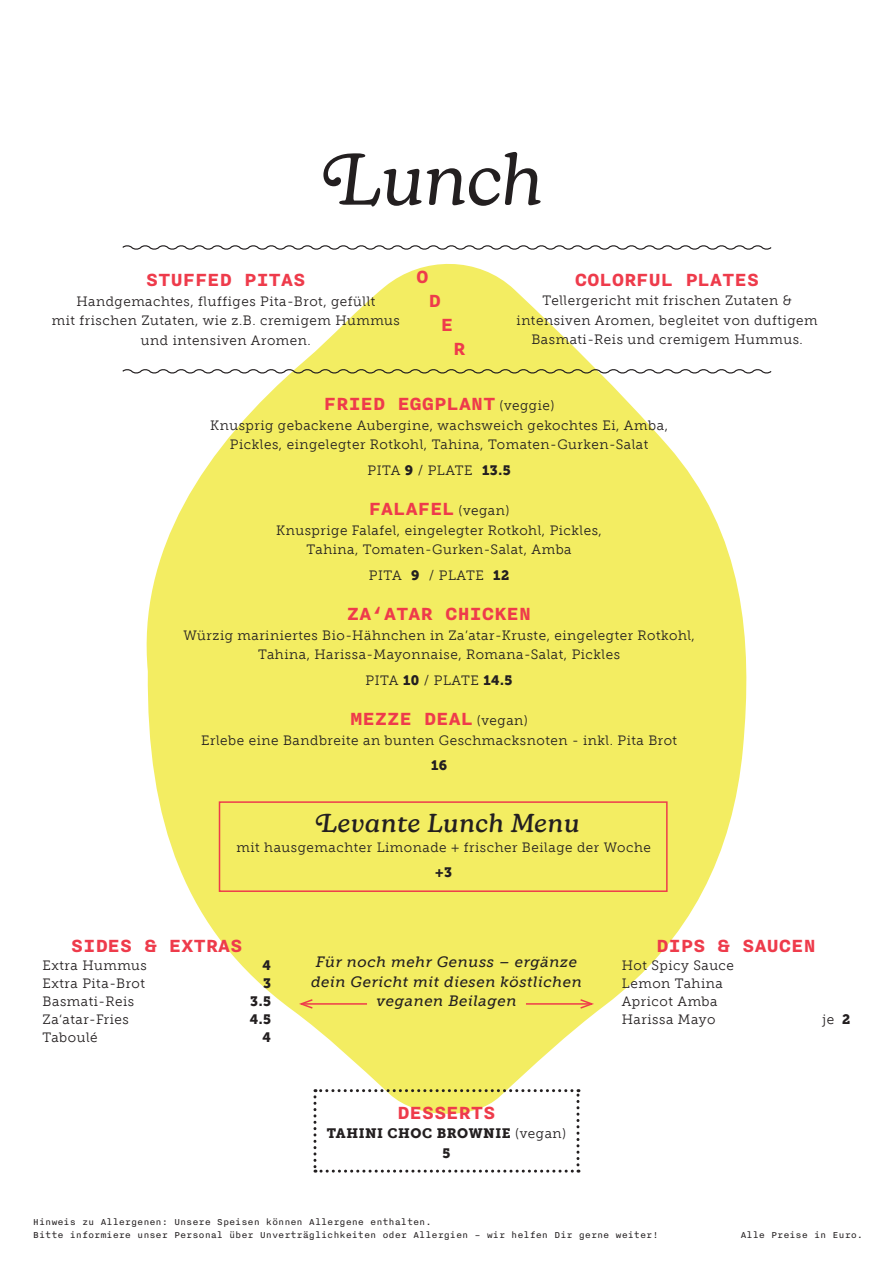
<style>
.page{position:relative;width:893px;height:1263px;background:#fff}
.page>*{position:absolute;margin:0;border:0;box-sizing:border-box;transform-origin:0 0}
.t1{font:italic 72px "New Kansas";color:#231f20}
.t2{font:italic 500 25.5px "New Kansas";letter-spacing:.03em;color:#231f20}
.t3{font:700 21px "Nitti";letter-spacing:-.015em;color:#ee3b4b}
.t4{font:italic 15px/19.5px "Museo Slab 500";letter-spacing:.04em;color:#231f20;text-align:center}
.t5{font:13.5px/19.5px "Museo Slab 300";letter-spacing:.04em;color:#231f20;text-align:center}
.t6{font:13.5px/19.5px "Museo Slab 900";letter-spacing:.04em;color:#231f20;text-align:center}
.t7{font:10.5px/13.5px "Nitti";letter-spacing:-.015em;color:#231f20}
.s1{font-family:"New Kansas Swash"}
.s2{font-family:"Museo Slab 300";font-weight:400;font-size:13.5px;color:#231f20}
.s3{font-family:"Museo Slab 900"}
.s4{font-family:"Museo Slab 300"}
</style>
<div class="page">
<svg style="left:146px;top:263px;width:601px;height:857px;fill:#f3ed62"></svg>
<div style="left:219px;top:801px;width:449px;height:91px;border:2px solid #ee3b4b"></div>
<svg style="left:313px;top:1089px;width:266px;height:83px"></svg>
<svg style="left:122px;top:367px;width:650px;height:8px"></svg>
<svg style="left:122px;top:245px;width:650px;height:5px"></svg>
<hr style="left:526px;top:1003px;width:66px;height:2px;background:#ee3b4b">
<svg style="left:579px;top:998px;width:17px;height:12px"></svg>
<hr style="left:301px;top:1003px;width:66px;height:2px;background:#ee3b4b">
<svg style="left:297px;top:998px;width:17px;height:12px"></svg>
<h1 class="t1" style="left:321px;top:138px;width:224px"><span class="s1">L</span>unch</h1>
<h3 class="t3" style="left:146px;top:265px;width:161px">STUFFED PITAS</h3>
<p class="t5" style="left:52px;top:291px;width:350px">Handgemachtes, fluffiges Pita-Brot, gefüllt<br>mit frischen Zutaten, wie z.B. cremigem Hummus und intensiven Aromen.</p>
<h3 class="t3" style="left:416px;top:262px;width:14px">O</h3>
<h3 class="t3" style="left:429px;top:286px;width:14px">D</h3>
<h3 class="t3" style="left:441px;top:310px;width:14px">E</h3>
<h3 class="t3" style="left:453px;top:334px;width:14px">R</h3>
<h3 class="t3" style="left:575px;top:265px;width:186px">COLORFUL PLATES</h3>
<p class="t5" style="left:517px;top:291px;width:303px">Tellergericht mit frischen Zutaten &amp; intensiven Aromen, begleitet von duftigem<br>Basmati-Reis und cremigem Hummus.</p>
<h3 class="t3" style="left:324px;top:389px;width:232px">FRIED EGGPLANT <span class="s2">(veggie)</span></h3>
<p class="t5" style="left:210px;top:415px;width:459px">Knusprig gebackene Aubergine, wachsweich gekochtes Ei, Amba,<br>Pickles, eingelegter Rotkohl, Tahina, Tomaten-Gurken-Salat</p>
<p class="t5" style="left:367px;top:460px;width:145px">PITA <span class="s3">9</span> / PLATE <span class="s3">13.5</span></p>
<h3 class="t3" style="left:369px;top:494px;width:142px">FALAFEL <span class="s2">(vegan)</span></h3>
<p class="t5" style="left:276px;top:520px;width:327px">Knusprige Falafel, eingelegter Rotkohl, Pickles,<br>Tahina, Tomaten-Gurken-Salat, Amba</p>
<p class="t5" style="left:369px;top:565px;width:142px">PITA <span class="s3">9</span> / PLATE <span class="s3">12</span></p>
<h3 class="t3" style="left:347px;top:599px;width:186px">ZA‘ATAR CHICKEN</h3>
<p class="t5" style="left:183px;top:625px;width:513px">Würzig mariniertes Bio-Hähnchen in Za’atar-Kruste, eingelegter Rotkohl,<br>Tahina, Harissa-Mayonnaise, Romana-Salat, Pickles</p>
<p class="t5" style="left:366px;top:670px;width:148px">PITA <span class="s3">10</span> / PLATE <span class="s3">14.5</span></p>
<h3 class="t3" style="left:350px;top:704px;width:179px">MEZZE DEAL <span class="s2">(vegan)</span></h3>
<p class="t5" style="left:201px;top:730px;width:478px">Erlebe eine Bandbreite an bunten Geschmacksnoten - inkl. Pita Brot</p>
<p class="t6" style="left:431px;top:756px;width:18px">16</p>
<h2 class="t2" style="left:315px;top:808px;width:266px"><span class="s1">L</span>evante Lunch Menu</h2>
<p class="t5" style="left:237px;top:837px;width:416px">mit hausgemachter Limonade + frischer Beilage der Woche</p>
<p class="t6" style="left:435px;top:863px;width:19px">+3</p>
<h3 class="t3" style="left:71px;top:932px;width:174px">SIDES &amp; EXTRAS</h3>
<p class="t5" style="left:43px;top:956px;width:106px">Extra Hummus</p>
<p class="t6" style="left:263px;top:956px;width:10px">4</p>
<p class="t5" style="left:43px;top:974px;width:104px">Extra Pita-Brot</p>
<p class="t6" style="left:263px;top:974px;width:9px">3</p>
<p class="t5" style="left:43px;top:992px;width:93px">Basmati-Reis</p>
<p class="t6" style="left:250px;top:992px;width:22px">3.5</p>
<p class="t5" style="left:43px;top:1010px;width:88px">Za‘atar-Fries</p>
<p class="t6" style="left:250px;top:1010px;width:23px">4.5</p>
<p class="t5" style="left:43px;top:1028px;width:57px">Taboulé</p>
<p class="t6" style="left:263px;top:1028px;width:10px">4</p>
<p class="t4" style="left:311px;top:952px;width:272px">Für noch mehr Genuss – ergänze dein Gericht mit diesen köstlichen veganen Beilagen</p>
<h3 class="t3" style="left:656px;top:932px;width:161px">DIPS &amp; SAUCEN</h3>
<p class="t5" style="left:622px;top:957px;width:114px;line-height:18px;text-align:left">Hot Spicy Sauce<br>Lemon Tahina<br>Apricot Amba<br>Harissa Mayo</p>
<p class="t5" style="left:823px;top:1010px;width:29px">je <span class="s3">2</span></p>
<h3 class="t3" style="left:397px;top:1098px;width:100px">DESSERTS</h3>
<p class="t6" style="left:327px;top:1124px;width:241px">TAHINI CHOC BROWNIE <span class="s4">(vegan)<br></span>5</p>
<p class="t7" style="left:33px;top:1215px;width:627px">Hinweis zu Allergenen: Unsere Speisen können Allergene enthalten.<br>Bitte informiere unser Personal über Unverträglichkeiten oder Allergien – wir helfen Dir gerne weiter!</p>
<p class="t7" style="left:740px;top:1229px;width:124px">Alle Preise in Euro.</p>
</div>
